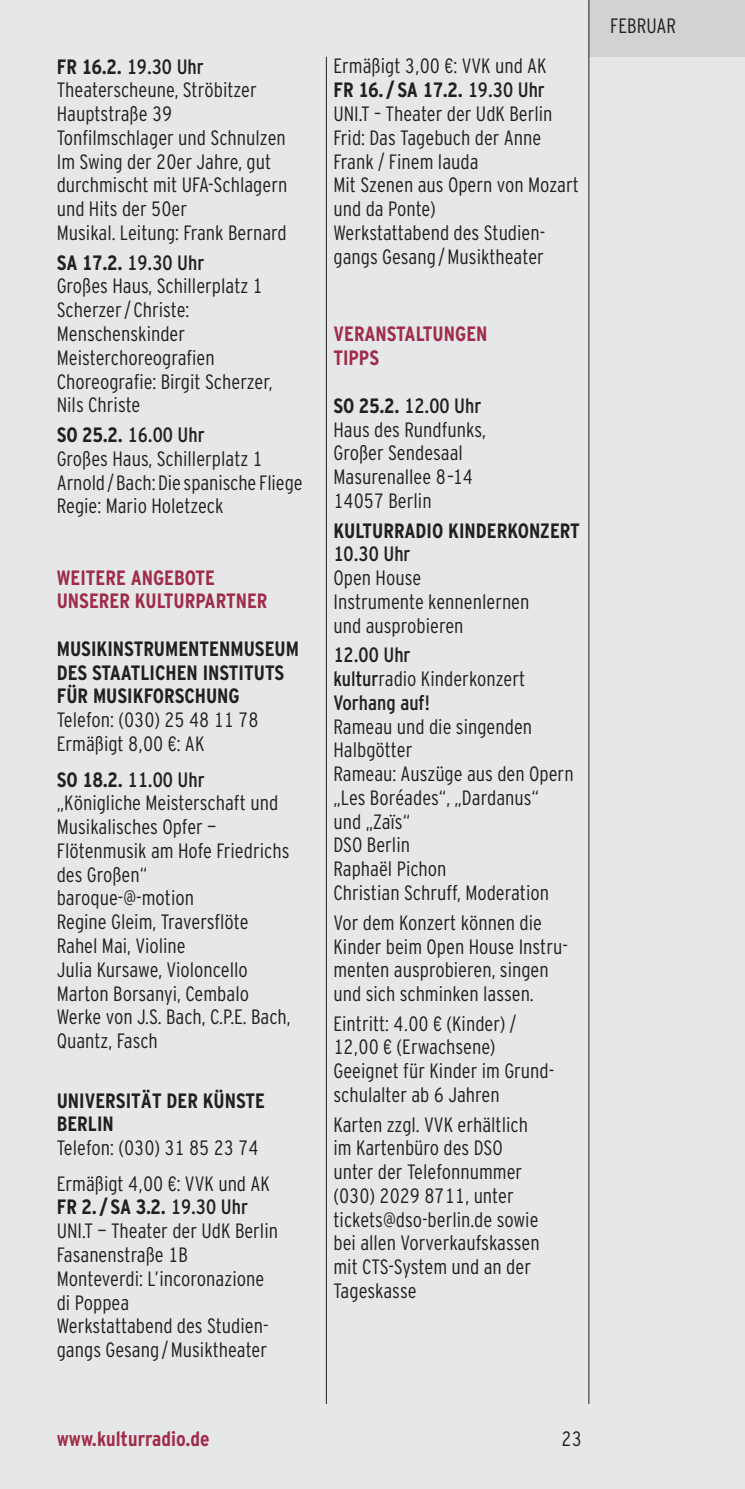
<style>
.page{position:relative;width:745px;height:1489px;background:#fff}
.page>*{position:absolute;margin:0;border:0;box-sizing:border-box;transform-origin:0 0}
.t1{font:300 20.75px/23.8px "RBB Interstate Cond";color:#231f20}
.t2{font:700 20.75px/23.8px "RBB Interstate Cond";color:#231f20}
.t3{font:700 20.75px/23.8px "RBB Interstate Cond";color:#9f2c48}
.t4{font:20.75px/23.8px "RBB Interstate Cond";color:#231f20}
.s1{font-weight:700}
.s2{font-weight:400}
.s3{font-weight:300}
</style>
<div class="page">
<div style="left:0;top:0;width:744px;height:1488px;background:#e6e7e9"></div>
<div style="left:588px;top:0;width:156px;height:57px;background:#d1d2d4"></div>
<hr style="left:588px;top:0;width:1px;height:1403px;background:#231f20">
<hr style="left:326px;top:57px;width:1px;height:1346px;background:#231f20">
<p class="t1" style="left:57px;top:54px;width:232px"><span class="s1">FR 16.2.</span> <span class="s2">19.30 Uhr<br></span>Theaterscheune, Ströbitzer<br>Hauptstraße 39<br>Tonfilmschlager und Schnulzen<br>Im Swing der 20er Jahre, gut durchmischt mit UFA-Schlagern und Hits der 50er<br>Musikal. Leitung: Frank Bernard</p>
<p class="t1" style="left:57px;top:250px;width:217px"><span class="s1">SA 17.2.</span> <span class="s2">19.30 Uhr<br></span>Großes Haus, Schillerplatz 1<br>Scherzer/ Christe:<br>Menschenskinder<br>Meisterchoreografien<br>Choreografie: Birgit Scherzer,<br>Nils Christe</p>
<p class="t1" style="left:57px;top:422px;width:247px"><span class="s1">SO 25.2.</span> <span class="s2">16.00 Uhr<br></span>Großes Haus, Schillerplatz 1<br>Arnold / Bach: Die spanische Fliege<br>Regie: Mario Holetzeck</p>
<p class="t3" style="left:57px;top:565px;width:212px">WEITERE ANGEBOTE<br>UNSERER KULTURPARTNER</p>
<p class="t2" style="left:57px;top:636px;width:244px">MUSIKINSTRUMENTENMUSEUM<br>DES STAATLICHEN INSTITUTS<br>FÜR MUSIKFORSCHUNG</p>
<p class="t1" style="left:57px;top:707px;width:203px">Telefon: (030) 25 48 11 78<br>Ermäßigt 8,00 €: AK</p>
<p class="t1" style="left:57px;top:767px;width:235px"><span class="s1">SO 18.2.</span> <span class="s2">11.00 Uhr </span>„Königliche Meisterschaft und<br>Musikalisches Opfer —<br>Flötenmusik am Hofe Friedrichs des Großen“<br>baroque-@-motion<br>Regine Gleim, Traversflöte<br>Rahel Mai, Violine<br>Julia Kursawe, Violoncello<br>Marton Borsanyi, Cembalo<br>Werke von J.S. Bach, C.P.E. Bach,<br>Quantz, Fasch</p>
<p class="t2" style="left:57px;top:1088px;width:210px">UNIVERSITÄT DER KÜNSTE<br>BERLIN</p>
<p class="t1" style="left:57px;top:1129px;width:215px;line-height:35.8px">Telefon: (030) 31 85 23 74<br>Ermäßigt 4,00 €: VVK und AK</p>
<p class="t1" style="left:57px;top:1194px;width:223px"><span class="s1">FR 2. / SA 3.2.</span> <span class="s2">19.30 Uhr<br></span>UNI.T — Theater der UdK Berlin<br>Fasanenstraße 1B<br>Monteverdi: L’incoronazione di Poppea<br>Werkstattabend des Studien&shy;gangs Gesang /Musiktheater</p>
<p class="t1" style="left:333px;top:54px;width:247px">Ermäßigt 3,00 €: VVK und AK<br><span class="s1">FR 16. / SA 17.2.</span> <span class="s2">19.30 Uhr<br></span>UNI.T – Theater der UdK Berlin<br>Frid: Das Tagebuch der Anne<br>Frank / Finem lauda<br>Mit Szenen aus Opern von Mozart und da Ponte)<br>Werkstattabend des Studien&shy;gangs Gesang /Musiktheater</p>
<p class="t3" style="left:333px;top:322px;width:155px">VERANSTALTUNGEN<br>TIPPS</p>
<p class="t1" style="left:333px;top:393px;width:154px"><span class="s1">SO 25.2.</span> <span class="s2">12.00 Uhr<br></span>Haus des Rundfunks,<br>Großer Sendesaal<br>Masurenallee 8–14<br>14057 Berlin</p>
<p class="t2" style="left:333px;top:518px;width:248px">KULTURRADIO KINDERKONZERT</p>
<p class="t4" style="left:333px;top:542px;width:79px">10.30 Uhr</p>
<p class="t1" style="left:333px;top:565px;width:197px">Open House<br>Instrumente kennenlernen und ausprobieren</p>
<p class="t4" style="left:333px;top:643px;width:193px">12.00 Uhr<br>kultur<span class="s3">radio Kinderkonzert<br></span>Vorhang auf!</p>
<p class="t1" style="left:333px;top:714px;width:241px">Rameau und die singenden<br>Halbgötter<br>Rameau: Auszüge aus den Opern „Les Boréades“, „Dardanus“<br>und „Zaïs“<br>DSO Berlin<br>Raphaël Pichon<br>Christian Schruff, Moderation</p>
<p class="t1" style="left:333px;top:910px;width:236px">Vor dem Konzert können die<br>Kinder beim Open House Instru&shy;menten ausprobieren, singen und sich schminken lassen.</p>
<p class="t1" style="left:333px;top:1011px;width:222px">Eintritt: 4.00 € (Kinder) /<br>12,00 € (Erwachsene)<br>Geeignet für Kinder im Grund&shy;schulalter ab 6 Jahren</p>
<p class="t1" style="left:333px;top:1112px;width:208px">Karten zzgl. VVK erhältlich im Kartenbüro des DSO unter der Telefonnummer (030) 2029 8711, unter tickets@dso-berlin.de sowie bei allen Vorverkaufskassen mit CTS-System und an der<br>Tageskasse</p>
<p class="t3" style="left:57px;top:1426px;width:154px">www.kulturradio.de</p>
<p class="t1" style="left:561px;top:1426px;width:22px">23</p>
<p class="t1" style="left:609px;top:13px;width:67px">FEBRUAR</p>
</div>
